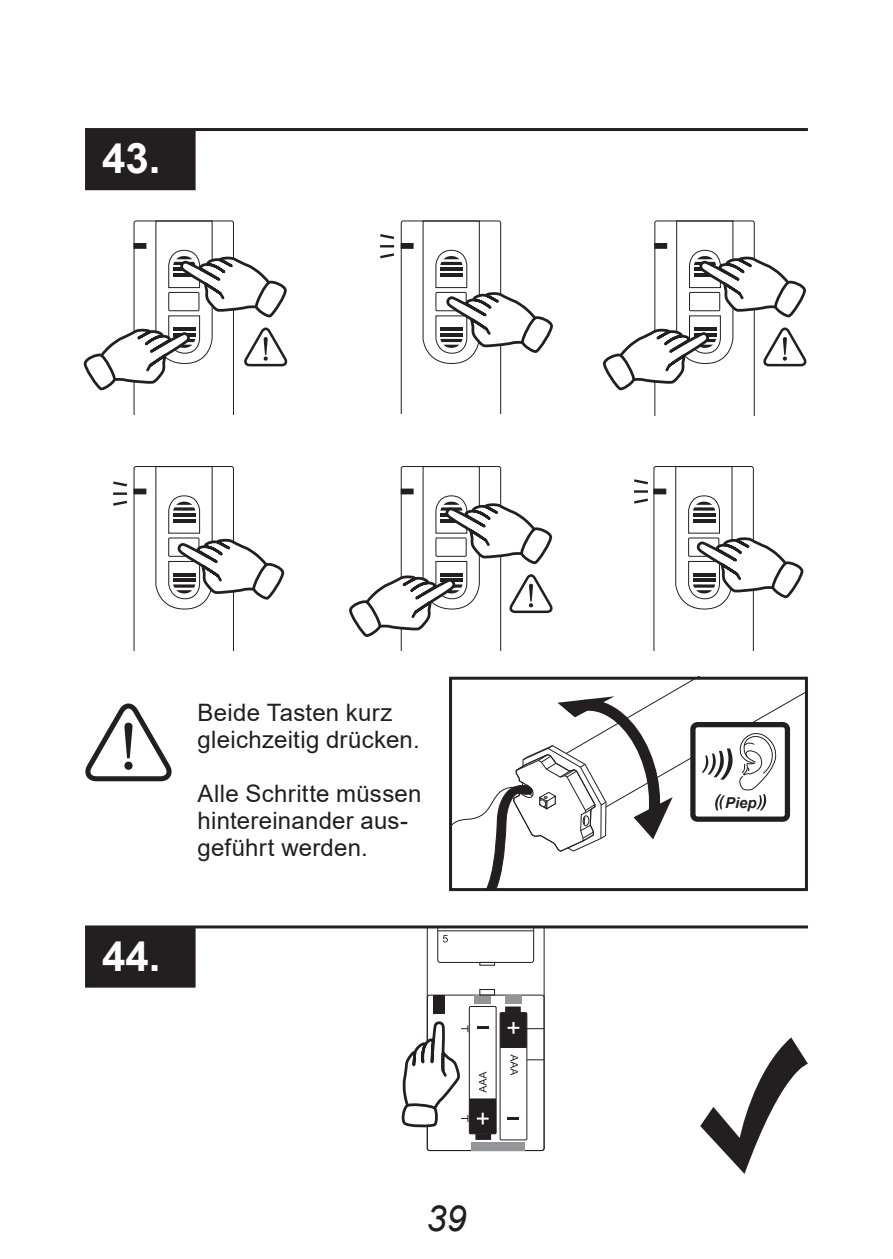
<style>
.page{position:relative;width:893px;height:1259px;background:#fff}
.page>*{position:absolute;margin:0;border:0;box-sizing:border-box;transform-origin:0 0}
.t1{font:700 42px "Arial";color:#fff}
.t2{font:italic 36px "Arial";color:#231f20}
.t3{font:24px/27px "Arial";letter-spacing:.01em;color:#231f20}
.t4{font:italic 700 15px "Arial";color:#231f20}
</style>
<div class="page">
<hr style="left:85px;top:128px;width:723px;height:3px;background:#231f20">
<div style="left:85px;top:130px;width:111px;height:60px;background:#231f20"></div>
<svg style="left:700px;top:1037px;width:108px;height:137px"></svg>
<hr style="left:85px;top:925px;width:723px;height:3px;background:#231f20">
<div style="left:85px;top:927px;width:111px;height:60px;background:#231f20"></div>
<div style="left:449px;top:676px;width:359px;height:215px;border:3px solid #231f20"></div>
<svg style="left:452px;top:676px;width:354px;height:213px"></svg>
<svg style="left:603px;top:220px;width:204px;height:195px"></svg>
<svg style="left:349px;top:466px;width:204px;height:184px"></svg>
<svg style="left:83px;top:220px;width:205px;height:194px"></svg>
<svg style="left:380px;top:220px;width:173px;height:193px"></svg>
<svg style="left:634px;top:466px;width:170px;height:184px"></svg>
<svg style="left:113px;top:466px;width:172px;height:184px"></svg>
<svg style="left:86px;top:703px;width:86px;height:79px"></svg>
<svg style="left:400px;top:928px;width:144px;height:223px"></svg>
<h1 class="t1" style="left:102px;top:129px;width:60px">43.</h1>
<h1 class="t1" style="left:102px;top:926px;width:60px">44.</h1>
<p class="t3" style="left:198px;top:699px;width:224px">Beide Tasten kurz gleichzeitig drücken.</p>
<p class="t3" style="left:198px;top:780px;width:226px">Alle Schritte müssen hintereinander aus&shy;geführt werden.</p>
<h2 class="t2" style="left:426px;top:1195px;width:42px">39</h2>
<p class="t4" style="left:725px;top:792px;width:33px">Piep</p>
</div>
